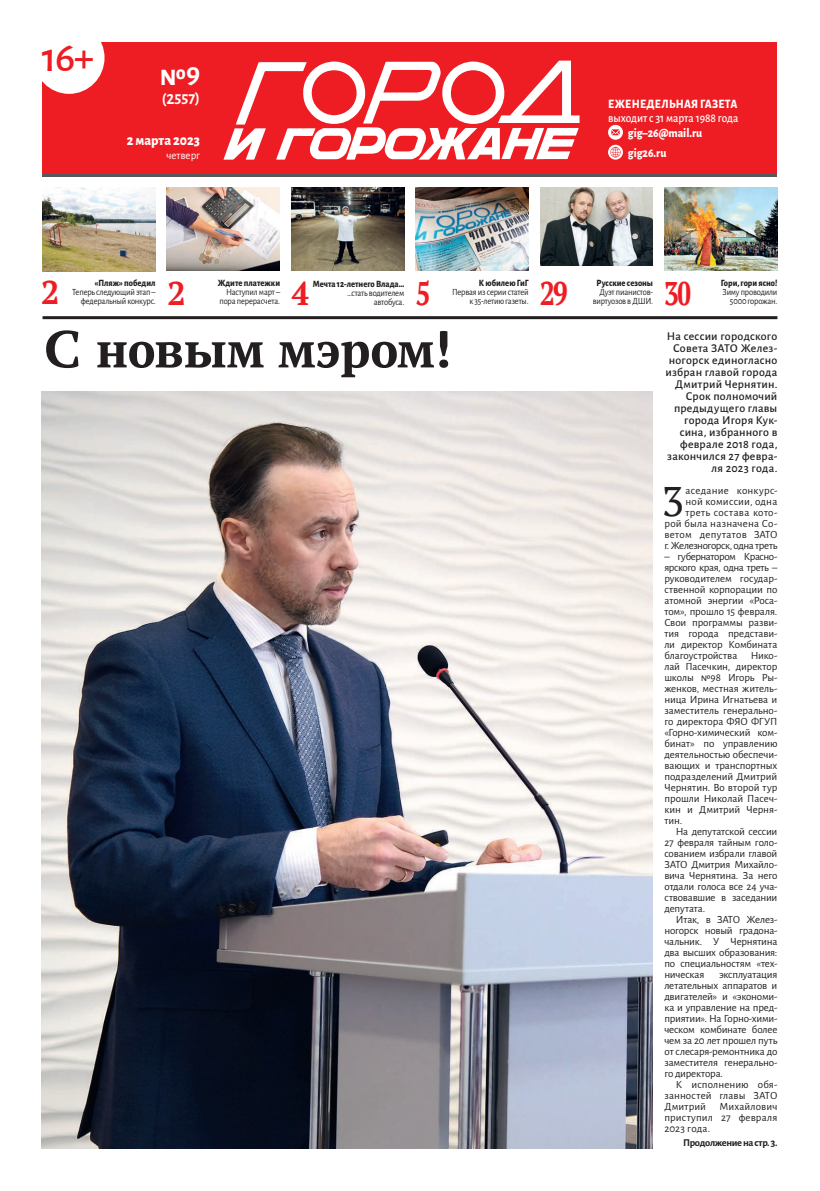
<style>
.page{position:relative;width:820px;height:1191px;background:#fff}
.page>*{position:absolute;margin:0;border:0;box-sizing:border-box;transform-origin:0 0}
.t1{font:700 55px "PT Astra Serif";color:#231f20}
.t2{font:44.2px "PT Astra Serif";color:#231f20}
.t3{font:500 42.5px "Alegreya Sans";color:#ee1d23}
.t4{font:700 35px "PT Astra Serif";color:#ee1d23}
.t5{font:700 35px "PT Astra Serif";color:#ee1d23;scale:.83 1}
.t6{font:700 35px "PT Astra Serif";color:#ee1d23;scale:.81 1}
.t7{font:700 30.5px "Alegreya Sans";color:#fff;scale:.95 1}
.t8{font:700 16.8px "Alegreya Sans";color:#fff;scale:.95 1}
.t9{font:800 14.7px "Alegreya Sans";color:#fff;scale:.95 1}
.t10{font:800 12.6px/20.1px "Alegreya Sans";letter-spacing:.005em;color:#fff;scale:.9 1}
.t11{font:500 12.6px "Alegreya Sans";color:#fff;scale:.9 1}
.t12{font:500 12px/12px "Alegreya Sans";letter-spacing:.015em;color:#231f20;text-align:right}
.t13{font:11.6px "Alegreya Sans";color:#fff;scale:.95 1}
.t14{font:11px/11px "Alegreya Sans";letter-spacing:-.005em;color:#231f20;text-align:justify}
.t15{font:11px/11px "Alegreya Sans";letter-spacing:.02em;color:#231f20;text-align:right}
.t16{font:700 10.5px "Alegreya Sans";letter-spacing:-.035em;color:#231f20}
.t17{font:9.4px/9px "Alegreya Sans";letter-spacing:-.02em;color:#231f20;text-align:right;scale:.9 1}
.t18{font:800 9.4px "Alegreya Sans";color:#231f20;scale:.9 1}
</style>
<div class="page">
<div style="left:43px;top:42px;width:734px;height:132px;background:#ee1d23"></div>
<div style="left:34px;top:22px;width:70px;height:72px;background:#fff;border-radius:50%"></div>
<hr style="left:43px;top:174px;width:733px;height:2px;background:#57585a">
<hr style="left:43px;top:316px;width:734px;height:3px;background:#231f20">
<img style="left:291px;top:188px;width:113px;height:83px">
<img style="left:540px;top:188px;width:112px;height:78px">
<img style="left:664px;top:188px;width:113px;height:83px">
<svg style="left:223px;top:61px;width:356px;height:99px"></svg>
<svg style="left:607px;top:125px;width:15px;height:15px"></svg>
<svg style="left:607px;top:145px;width:15px;height:15px"></svg>
<svg style="left:611px;top:129px;width:8px;height:6px"></svg>
<svg style="left:610px;top:147px;width:10px;height:10px"></svg>
<img style="left:43px;top:188px;width:112px;height:83px">
<img style="left:415px;top:188px;width:113px;height:83px">
<img style="left:42px;top:391px;width:610px;height:757px">
<img style="left:167px;top:188px;width:113px;height:83px">
<h3 class="t3" style="left:42px;top:28px;width:54px">16+</h3>
<h3 class="t7" style="left:159px;top:53px;width:44px">№9</h3>
<h3 class="t8" style="left:162px;top:87px;width:42px">(2557)</h3>
<h3 class="t9" style="left:127px;top:129px;width:78px">2 марта 2023</h3>
<p class="t13" style="left:166px;top:147px;width:37px">четверг</p>
<p class="t10" style="left:608px;top:93px;width:145px">ЕЖЕНЕДЕЛЬНАЯ ГАЗЕТА</p>
<p class="t11" style="left:607px;top:109px;width:146px">выходит с 31 марта 1988 года</p>
<p class="t10" style="left:627px;top:121px;width:84px">gig–26@mail.ru gig26.ru</p>
<h3 class="t4" style="left:42px;top:271px;width:19px">2</h3>
<p class="t18" style="left:95px;top:276px;width:69px">«Пляж» победил</p>
<p class="t17" style="left:72px;top:287px;width:94px">Теперь следующий этап –</p>
<p class="t17" style="left:81px;top:296px;width:85px">федеральный конкурс.</p>
<h3 class="t4" style="left:168px;top:272px;width:19px">2</h3>
<p class="t18" style="left:218px;top:276px;width:71px">Ждите платежки</p>
<p class="t17" style="left:226px;top:287px;width:61px">Наступил март –</p>
<p class="t17" style="left:219px;top:296px;width:69px">пора перерасчета.</p>
<p class="t18" style="left:478px;top:276px;width:57px">К юбилею ГиГ</p>
<p class="t17" style="left:452px;top:287px;width:86px">Первая из серии статей к 35-летию газеты.</p>
<h3 class="t4" style="left:291px;top:271px;width:19px">4</h3>
<h3 class="t5" style="left:415px;top:272px;width:19px">5</h3>
<h3 class="t5" style="left:540px;top:271px;width:35px">29</h3>
<p class="t18" style="left:312px;top:276px;width:103px">Мечта 12-летнего Влада…</p>
<p class="t17" style="left:347px;top:288px;width:65px">…стать водителем автобуса.</p>
<p class="t18" style="left:596px;top:276px;width:64px">Русские сезоны</p>
<p class="t17" style="left:599px;top:287px;width:61px">Дуэт пианистов-</p>
<p class="t17" style="left:592px;top:296px;width:69px">виртуозов в ДШИ.</p>
<h3 class="t6" style="left:664px;top:272px;width:35px">30</h3>
<p class="t18" style="left:720px;top:276px;width:64px">Гори, гори ясно!</p>
<p class="t17" style="left:722px;top:287px;width:62px">Зиму проводили</p>
<p class="t17" style="left:729px;top:296px;width:54px">5000 горожан.</p>
<h1 class="t1" style="left:43px;top:315px;width:411px">С новым мэром!</h1>
<p class="t12" style="left:665px;top:329px;width:113px">На сессии городского<br>Совета ЗАТО Желез&shy;ногорск единогласно избран главой города<br>Дмитрий Чернятин.<br>Срок полномочий предыдущего главы города Игоря Кук&shy;сина, избранного в феврале 2018 года, закончился 27 февра&shy;ля 2023 года.</p>
<h2 class="t2" style="left:661px;top:474px;width:24px">3</h2>
<p class="t15" style="left:664px;top:484px;width:114px">аседание конкурс-<br>ной комиссии, одна треть состава кото-<br>рой была назначена Со&shy;ветом депутатов ЗАТО г. Железногорск, одна треть</p>
<p class="t14" style="left:664px;top:550px;width:114px">– губернатором Красно&shy;ярского края, одна треть – руководителем государ&shy;ственной корпорации по атомной энергии «Роса&shy;том», прошло 15 февраля.<br>Свои программы разви&shy;тия города представи&shy;ли директор Комбината благоустройства Нико&shy;лай Пасечкин, директор школы №98 Игорь Ры&shy;женков, местная житель&shy;ница Ирина Игнатьева и заместитель генерально&shy;го директора ФЯО ФГУП «Горно-химический ком&shy;бинат» по управлению деятельностью обеспечи&shy;вающих и транспортных подразделений Дмитрий Чернятин. Во второй тур прошли Николай Пасеч&shy;кин и Дмитрий Черня&shy;тин.</p>
<p class="t14" style="left:664px;top:825px;width:114px;text-indent:11px">На депутатской сессии 27 февраля тайным голо&shy;сованием избрали главой ЗАТО Дмитрия Михайло&shy;вича Чернятина. За него отдали голоса все 24 уча&shy;ствовавшие в заседании депутата.</p>
<p class="t14" style="left:664px;top:913px;width:114px;text-indent:11px">Итак, в ЗАТО Желез&shy;ногорск новый градона&shy;чальник. У Чернятина два высших образования: по специальностям «тех&shy;ническая</p>
<p class="t14" style="left:664px;top:968px;width:114px;text-indent:55px">эксплуатация летательных аппаратов и двигателей» и «экономи&shy;ка и управление на пред&shy;приятии». На Горно-хими&shy;ческом комбинате более чем за 20 лет прошел путь от слесаря-ремонтника до заместителя генерально&shy;го директора.</p>
<p class="t14" style="left:664px;top:1078px;width:114px;text-indent:11px">К исполнению обя&shy;занностей главы ЗАТО Дмитрий Михайлович приступил 27 февраля 2023 года.</p>
<p class="t16" style="left:683px;top:1134px;width:96px">Продолжение на стр. 3.</p>
</div>
